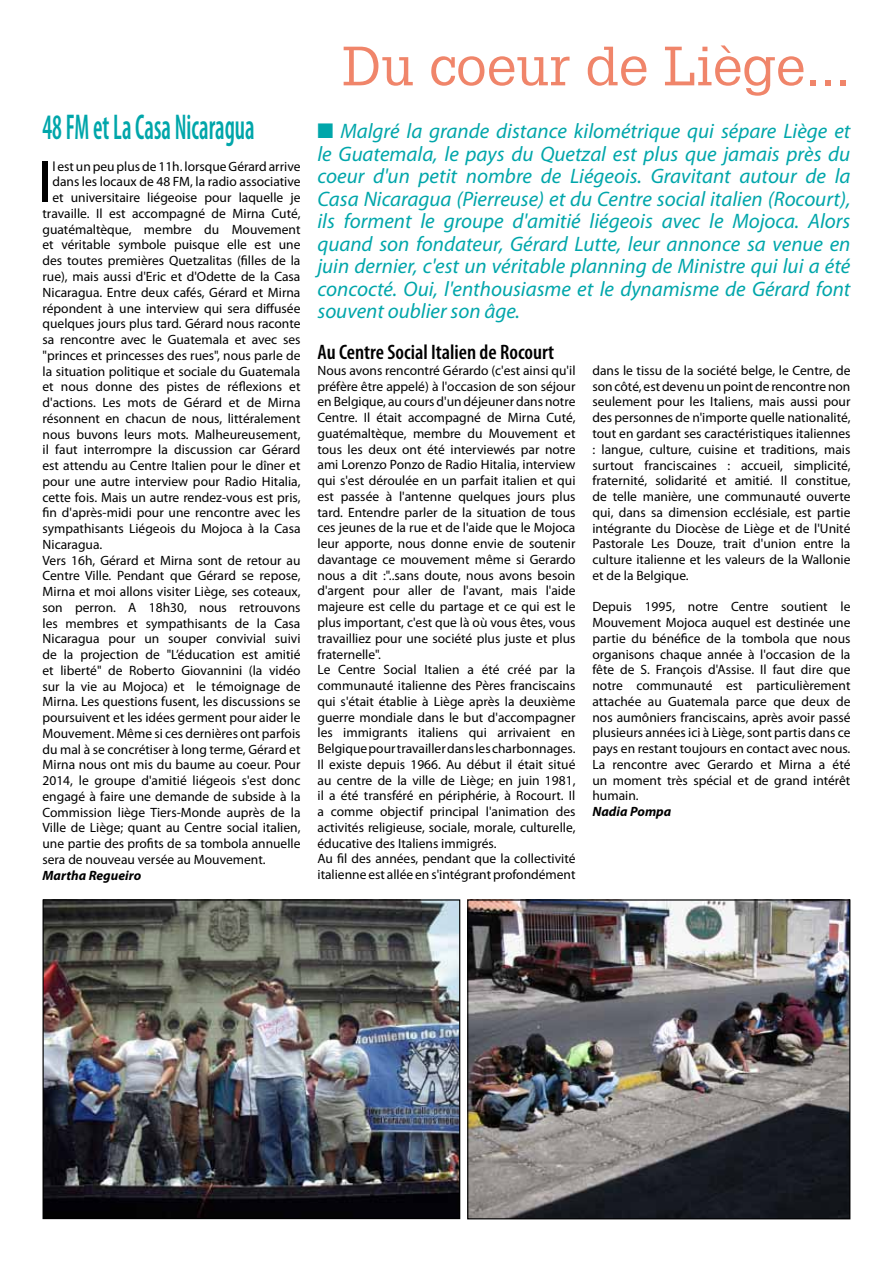
<style>
.page{position:relative;width:893px;height:1263px;background:#fff}
.page>*{position:absolute;margin:0;border:0;box-sizing:border-box;transform-origin:0 0}
.t1{font:60.3px "Myriad Pro";color:#000}
.t2{font:54px "Glypha";color:#f0856a}
.t3{font:600 condensed 36px "Myriad Pro";color:#00a6aa;scale:.67 1}
.t4{font:italic 21px/22.5px "Myriad Pro";color:#00a6aa;text-align:justify}
.t5{font:600 condensed 21px "Myriad Pro";color:#000}
.t6{font:13.5px/15.8px "Myriad Pro";color:#000;text-align:justify}
.t7{font:italic 700 13.5px "Myriad Pro";color:#000}
</style>
<div class="page">
<img style="left:45px;top:901px;width:413px;height:316px">
<div style="left:43px;top:899px;width:417px;height:320px;border:1px solid #000"></div>
<img style="left:469px;top:901px;width:379px;height:316px">
<div style="left:467px;top:899px;width:383px;height:320px;border:1px solid #000"></div>
<h3 class="t3" style="left:43px;top:108px;width:318px">48 FM et La Casa Nicaragua</h3>
<h1 class="t1" style="left:38px;top:149px;width:16px">I</h1>
<p class="t6" style="left:52px;top:159px;width:250px">l est un peu plus de 11h. lorsque Gérard arrive</p>
<p class="t6" style="left:52px;top:174px;width:250px">dans les locaux de 48 FM, la radio associative</p>
<p class="t6" style="left:52px;top:190px;width:250px">et universitaire liégeoise pour laquelle je</p>
<p class="t6" style="left:43px;top:206px;width:259px">travaille. Il est accompagné de Mirna Cuté,</p>
<p class="t6" style="left:43px;top:222px;width:259px">guatémaltèque, membre du Mouvement</p>
<p class="t6" style="left:43px;top:237px;width:259px">et véritable symbole puisque elle est une</p>
<p class="t6" style="left:43px;top:253px;width:259px">des toutes premières Quetzalitas (filles de la</p>
<p class="t6" style="left:43px;top:269px;width:259px">rue), mais aussi d'Eric et d'Odette de la Casa</p>
<p class="t6" style="left:43px;top:285px;width:259px">Nicaragua. Entre deux cafés, Gérard et Mirna</p>
<p class="t6" style="left:43px;top:300px;width:259px">répondent à une interview qui sera diffusée</p>
<p class="t6" style="left:43px;top:316px;width:259px">quelques jours plus tard. Gérard nous raconte</p>
<p class="t6" style="left:43px;top:332px;width:259px">sa rencontre avec le Guatemala et avec ses</p>
<p class="t6" style="left:43px;top:348px;width:259px">"princes et princesses des rues", nous parle de</p>
<p class="t6" style="left:43px;top:363px;width:259px">la situation politique et sociale du Guatemala</p>
<p class="t6" style="left:43px;top:379px;width:259px">et nous donne des pistes de réflexions et</p>
<p class="t6" style="left:43px;top:395px;width:259px">d'actions. Les mots de Gérard et de Mirna</p>
<p class="t6" style="left:43px;top:411px;width:259px">résonnent en chacun de nous, littéralement</p>
<p class="t6" style="left:43px;top:426px;width:259px">nous buvons leurs mots. Malheureusement,</p>
<p class="t6" style="left:43px;top:442px;width:259px">il faut interrompre la discussion car Gérard</p>
<p class="t6" style="left:43px;top:458px;width:259px">est attendu au Centre Italien pour le dîner et</p>
<p class="t6" style="left:43px;top:474px;width:259px">pour une autre interview pour Radio Hitalia,</p>
<p class="t6" style="left:43px;top:489px;width:259px">cette fois. Mais un autre rendez-vous est pris,</p>
<p class="t6" style="left:43px;top:505px;width:259px">fin d'après-midi pour une rencontre avec les</p>
<p class="t6" style="left:43px;top:521px;width:259px">sympathisants Liégeois du Mojoca à la Casa</p>
<p class="t6" style="left:43px;top:537px;width:61px">Nicaragua.</p>
<p class="t6" style="left:43px;top:552px;width:259px">Vers 16h, Gérard et Mirna sont de retour au</p>
<p class="t6" style="left:43px;top:568px;width:259px">Centre Ville. Pendant que Gérard se repose,</p>
<p class="t6" style="left:43px;top:584px;width:259px">Mirna et moi allons visiter Liège, ses coteaux,</p>
<p class="t6" style="left:43px;top:600px;width:259px">son perron. A 18h30, nous retrouvons</p>
<p class="t6" style="left:43px;top:615px;width:259px">les membres et sympathisants de la Casa</p>
<p class="t6" style="left:43px;top:631px;width:259px">Nicaragua pour un souper convivial suivi</p>
<p class="t6" style="left:43px;top:647px;width:259px">de la projection de "L’éducation est amitié</p>
<p class="t6" style="left:43px;top:663px;width:259px">et liberté" de Roberto Giovannini (la vidéo</p>
<p class="t6" style="left:43px;top:678px;width:259px">sur la vie au Mojoca) et le témoignage de</p>
<p class="t6" style="left:43px;top:694px;width:259px">Mirna. Les questions fusent, les discussions se</p>
<p class="t6" style="left:43px;top:710px;width:259px">poursuivent et les idées germent pour aider le</p>
<p class="t6" style="left:43px;top:726px;width:259px">Mouvement. Même si ces dernières ont parfois</p>
<p class="t6" style="left:43px;top:741px;width:259px">du mal à se concrétiser à long terme, Gérard et</p>
<p class="t6" style="left:43px;top:757px;width:259px">Mirna nous ont mis du baume au coeur. Pour</p>
<p class="t6" style="left:43px;top:773px;width:259px">2014, le groupe d'amitié liégeois s'est donc</p>
<p class="t6" style="left:43px;top:789px;width:259px">engagé à faire une demande de subside à la</p>
<p class="t6" style="left:43px;top:804px;width:259px">Commission liège Tiers-Monde auprès de la</p>
<p class="t6" style="left:43px;top:820px;width:259px">Ville de Liège; quant au Centre social italien,</p>
<p class="t6" style="left:43px;top:836px;width:259px">une partie des profits de sa tombola annuelle</p>
<p class="t6" style="left:43px;top:852px;width:225px">sera de nouveau versée au Mouvement.</p>
<p class="t7" style="left:43px;top:868px;width:100px">Martha Regueiro</p>
<h2 class="t2" style="left:342px;top:33px;width:510px">Du coeur de Liège...</h2>
<p class="t4" style="left:317px;top:121px;width:534px">■ Malgré la grande distance kilométrique qui sépare Liège et le Guatemala, le pays du Quetzal est plus que jamais près du coeur d'un petit nombre de Liégeois. Gravitant autour de la Casa Nicaragua (Pierreuse) et du Centre social italien (Rocourt), ils forment le groupe d'amitié liégeois avec le Mojoca. Alors quand son fondateur, Gérard Lutte, leur annonce sa venue en juin dernier, c'est un véritable planning de Ministre qui lui a été concocté. Oui, l'enthousiasme et le dynamisme de Gérard font souvent oublier son âge.</p>
<h3 class="t5" style="left:317px;top:341px;width:238px">Au Centre Social Italien de Rocourt</h3>
<p class="t6" style="left:317px;top:363px;width:259px;text-align:left">Nous avons rencontré Gérardo (c'est ainsi qu'il préfère être appelé) à l'occasion de son séjour en Belgique, au cours d'un déjeuner dans notre Centre. Il était accompagné de Mirna Cuté, guatémaltèque, membre du Mouvement et tous les deux ont été interviewés par notre ami Lorenzo Ponzo de Radio Hitalia, interview qui s'est déroulée en un parfait italien et qui est passée à l'antenne quelques jours plus tard. Entendre parler de la situation de tous ces jeunes de la rue et de l'aide que le Mojoca leur apporte, nous donne envie de soutenir davantage ce mouvement même si Gerardo nous a dit :"..sans doute, nous avons besoin d'argent pour aller de l'avant, mais l'aide majeure est celle du partage et ce qui est le plus important, c'est que là où vous êtes, vous travailliez pour une société plus juste et plus fraternelle".<br>Le Centre Social Italien a été créé par la communauté italienne des Pères franciscains qui s'était établie à Liège après la deuxième guerre mondiale dans le but d'accompagner les immigrants italiens qui arrivaient en Belgique pour travailler dans les charbonnages.<br>Il existe depuis 1966. Au début il était situé au centre de la ville de Liège; en juin 1981, il a été transféré en périphérie, à Rocourt. Il a comme objectif principal l'animation des activités religieuse, sociale, morale, culturelle, éducative des Italiens immigrés.<br>Au fil des années, pendant que la collectivité italienne est allée en s'intégrant profondément</p>
<p class="t6" style="left:592px;top:363px;width:259px">dans le tissu de la société belge, le Centre, de son côté, est devenu un point de rencontre non seulement pour les Italiens, mais aussi pour des personnes de n'importe quelle nationalité, tout en gardant ses caractéristiques italiennes : langue, culture, cuisine et traditions, mais surtout franciscaines : accueil, simplicité, fraternité, solidarité et amitié. Il constitue, de telle manière, une communauté ouverte qui, dans sa dimension ecclésiale, est partie intégrante du Diocèse de Liège et de l'Unité Pastorale Les Douze, trait d'union entre la culture italienne et les valeurs de la Wallonie et de la Belgique.</p>
<p class="t6" style="left:592px;top:599px;width:259px">Depuis 1995, notre Centre soutient le Mouvement Mojoca auquel est destinée une partie du bénéfice de la tombola que nous organisons chaque année à l'occasion de la fête de S. François d'Assise. Il faut dire que notre communauté est particulièrement attachée au Guatemala parce que deux de nos aumôniers franciscains, après avoir passé plusieurs années ici à Liège, sont partis dans ce pays en restant toujours en contact avec nous.<br>La rencontre avec Gerardo et Mirna a été un moment très spécial et de grand intérêt humain.</p>
<p class="t7" style="left:592px;top:804px;width:80px">Nadia Pompa</p>
</div>
